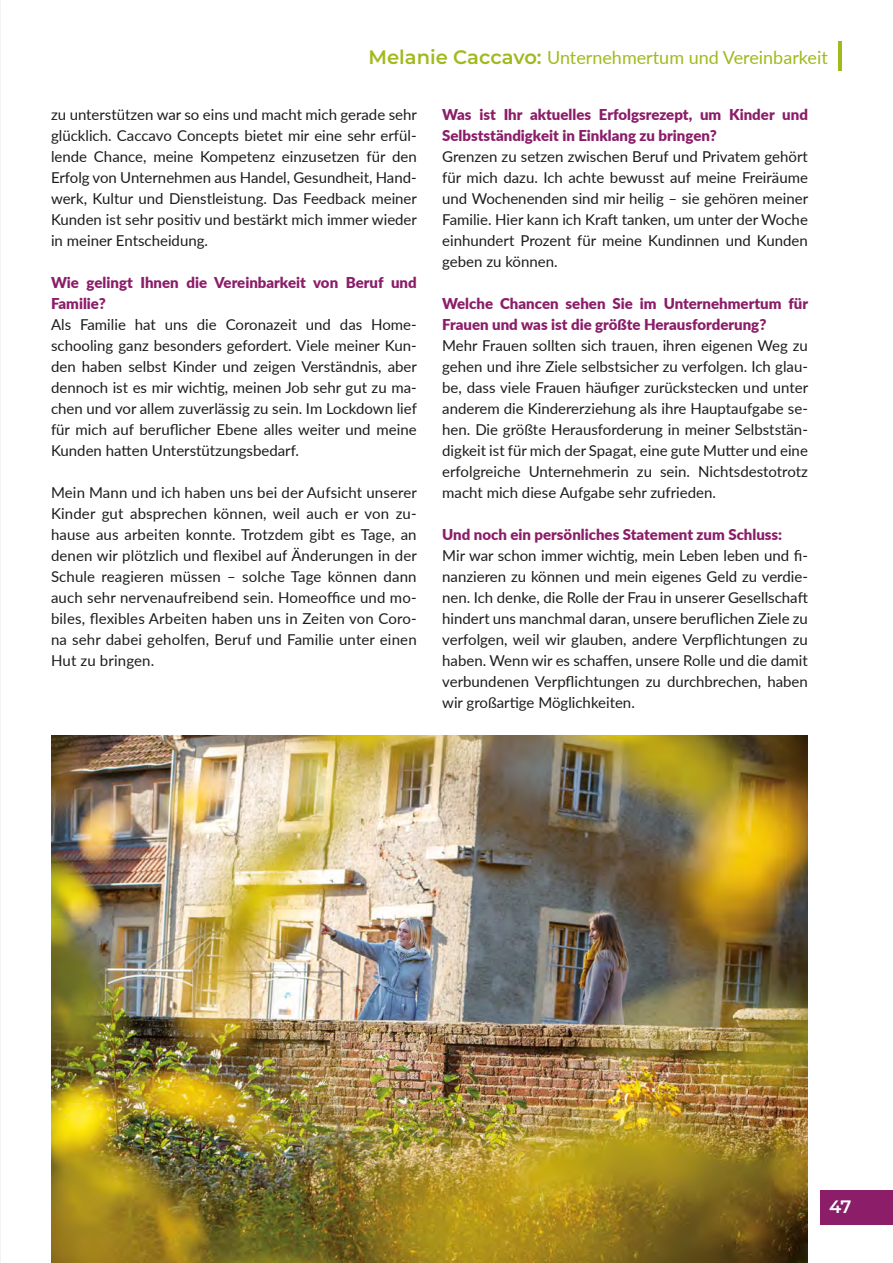
<style>
.page{position:relative;width:893px;height:1263px;background:#fff}
.page>*{position:absolute;margin:0;border:0;box-sizing:border-box;transform-origin:0 0}
.Brsch_Kolumne{font:18px "Lato";color:#a2b91c}
.t1{font:600 18px "Montserrat";color:#fff}
.Brsch_Copy{font:15px/21px "Lato";color:#1d1d1b;text-align:justify}
.Brsch_Copy-2{font:900 15px/21px "Lato";color:#8b1d69}
.s1{font-family:"Montserrat";font-weight:600;font-size:19.5px}
</style>
<div class="page">
<img style="left:51px;top:736px;width:757px;height:527px">
<img style="left:0;top:0;width:1px;height:1263px">
<div style="left:821px;top:1191px;width:72px;height:34px;background:#8b1d69"></div>
<hr style="left:838px;top:42px;width:4px;height:29px;background:#a2b91c">
<hr style="left:0;top:106px;width:1px;height:299px;background:#8b1d69">
<p class="Brsch_Kolumne" style="left:368px;top:44px;width:461px"><span class="s1">Melanie Caccavo:</span> Unternehmertum und Vereinbarkeit</p>
<p class="Brsch_Copy" style="left:51px;top:103px;width:367px">zu unterstützen war so eins und macht mich gerade sehr glücklich. Caccavo Concepts bietet mir eine sehr erfül&shy;lende Chance, meine Kompetenz einzusetzen für den Erfolg von Unternehmen aus Handel, Gesundheit, Hand&shy;werk, Kultur und Dienstleistung. Das Feedback meiner Kunden ist sehr positiv und bestärkt mich immer wieder in meiner Entscheidung.</p>
<p class="Brsch_Copy-2" style="left:51px;top:271px;width:367px">Wie gelingt Ihnen die Vereinbarkeit von Beruf und<br>Familie?</p>
<p class="Brsch_Copy" style="left:51px;top:313px;width:367px;text-align:left">Als Familie hat uns die Coronazeit und das Home&shy;schooling ganz besonders gefordert. Viele meiner Kun&shy;den haben selbst Kinder und zeigen Verständnis, aber dennoch ist es mir wichtig, meinen Job sehr gut zu ma&shy;chen und vor allem zuverlässig zu sein. Im Lockdown lief für mich auf beruflicher Ebene alles weiter und meine Kunden hatten Unterstützungsbedarf.</p>
<p class="Brsch_Copy" style="left:51px;top:481px;width:367px">Mein Mann und ich haben uns bei der Aufsicht unserer Kinder gut absprechen können, weil auch er von zu&shy;hause aus arbeiten konnte. Trotzdem gibt es Tage, an denen wir plötzlich und flexibel auf Änderungen in der Schule reagieren müssen – solche Tage können dann auch sehr nervenaufreibend sein. Homeoffice und mo&shy;biles, flexibles Arbeiten haben uns in Zeiten von Coro&shy;na sehr dabei geholfen, Beruf und Familie unter einen Hut zu bringen.</p>
<p class="Brsch_Copy-2" style="left:442px;top:103px;width:367px">Was ist Ihr aktuelles Erfolgsrezept, um Kinder und<br>Selbstständigkeit in Einklang zu bringen?</p>
<p class="Brsch_Copy" style="left:442px;top:145px;width:367px">Grenzen zu setzen zwischen Beruf und Privatem gehört für mich dazu. Ich achte bewusst auf meine Freiräume und Wochenenden sind mir heilig – sie gehören meiner Familie. Hier kann ich Kraft tanken, um unter der Woche einhundert Prozent für meine Kundinnen und Kunden geben zu können.</p>
<p class="Brsch_Copy-2" style="left:442px;top:292px;width:367px">Welche Chancen sehen Sie im Unternehmertum für<br>Frauen und was ist die größte Herausforderung?</p>
<p class="Brsch_Copy" style="left:442px;top:334px;width:367px">Mehr Frauen sollten sich trauen, ihren eigenen Weg zu gehen und ihre Ziele selbstsicher zu verfolgen. Ich glau&shy;be, dass viele Frauen häufiger zurückstecken und unter anderem die Kindererziehung als ihre Hauptaufgabe se&shy;hen. Die größte Herausforderung in meiner Selbststän&shy;digkeit ist für mich der Spagat, eine gute Mutter und eine erfolgreiche Unternehmerin zu sein. Nichtsdestotrotz macht mich diese Aufgabe sehr zufrieden.</p>
<p class="Brsch_Copy-2" style="left:442px;top:523px;width:342px">Und noch ein persönliches Statement zum Schluss:</p>
<p class="Brsch_Copy" style="left:442px;top:544px;width:367px">Mir war schon immer wichtig, mein Leben leben und fi&shy;nanzieren zu können und mein eigenes Geld zu verdie&shy;nen. Ich denke, die Rolle der Frau in unserer Gesellschaft hindert uns manchmal daran, unsere beruflichen Ziele zu verfolgen, weil wir glauben, andere Verpflichtungen zu haben. Wenn wir es schaffen, unsere Rolle und die damit verbundenen Verpflichtungen zu durchbrechen, haben wir großartige Möglichkeiten.</p>
<p class="t1" style="left:829px;top:1194px;width:24px">47</p>
</div>
